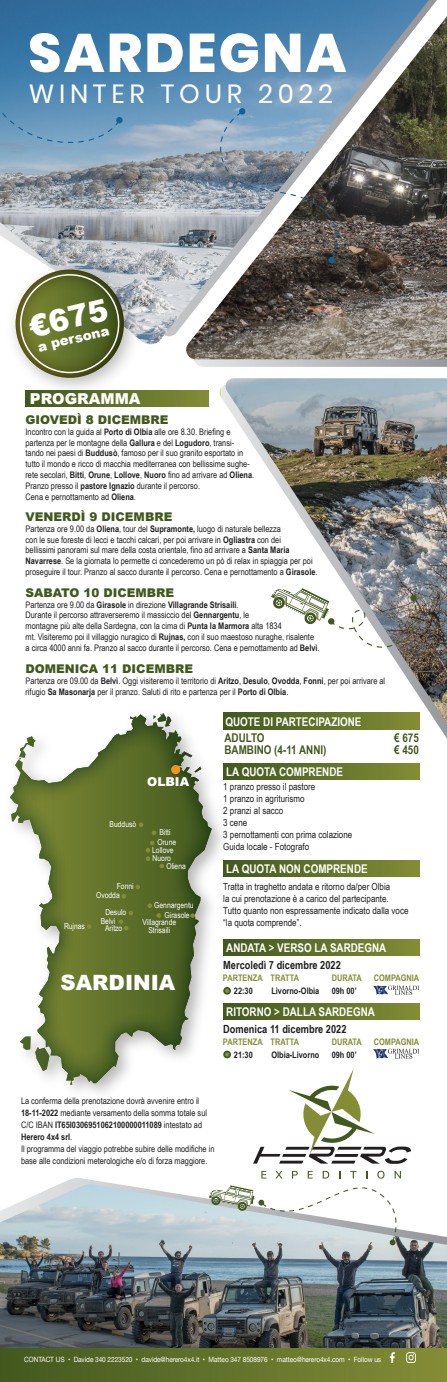
<style>
.page{position:relative;width:447px;height:1382px;background:#fff}
.page>*{position:absolute;margin:0;border:0;box-sizing:border-box;transform-origin:0 0}
.t1{font:800 54.3px "Poppins";letter-spacing:.04em;color:#fff}
.t2{font:900 30.22px "Arial";color:#fff}
.t3{font:26.25px "Poppins";letter-spacing:.18em;color:#fff}
.t4{font:900 21.08px "Arial";color:#fff}
.t5{font:900 15px "Arial";color:#fff}
.t6{font:900 13.5px "Arial";color:#fff}
.t7{font:900 12.15px "Arial";color:#fff}
.t8{font:700 12px "Arial Narrow";color:#fff}
.t9{font:900 12px "Arial";color:#42581e}
.t10{font:700 12px "Arial Narrow";color:#42581e}
.t11{font:700 11.25px "Arial Narrow";color:#211e1e}
.t12{font:9.75px/12px "Arial Narrow";color:#211e1e}
.t13{font:9px/10.8px "Arial Narrow";color:#211e1e}
.t14{font:700 9px "Arial Narrow";color:#848d35}
.t15{font:700 9px "Arial Narrow";color:#211e1e}
.t16{font:8.25px/9.9px "Arial Narrow";color:#fff}
.t17{font:7.27px "Helvetica Neue";letter-spacing:-.01em;color:#fff;scale:.9 1}
.s1{font-weight:700}
</style>
<div class="page">
<div style="left:223px;top:763px;width:196px;height:17px;background:linear-gradient(to right,#41581e,#828c36)"></div>
<div style="left:26px;top:390px;width:182px;height:17px;background:linear-gradient(to right,#41581e,#828c36)"></div>
<svg style="left:219px;top:386px;width:227px;height:351px"></svg>
<svg style="left:194px;top:359px;width:252px;height:8px"></svg>
<img style="left:0;top:1184px;width:446px;height:164px">
<div style="left:0;top:1348px;width:446px;height:34px;background:linear-gradient(to right,#42581e,#838d36)"></div>
<img style="left:223px;top:378px;width:223px;height:346px">
<img style="left:0;top:0;width:429px;height:345px">
<img style="left:183px;top:16px;width:263px;height:343px">
<svg style="left:220px;top:108px;width:117px;height:156px"></svg>
<svg style="left:271px;top:588px;width:146px;height:60px"></svg>
<svg style="left:0;top:96px;width:119px;height:47px"></svg>
<div style="left:116px;top:117px;width:7px;height:6px;background:#135f97;border-radius:50%"></div>
<img style="left:1px;top:255px;width:146px;height:146px">
<svg style="left:16px;top:270px;width:108px;height:108px"></svg>
<div style="left:20px;top:274px;width:99px;height:99px;border:2px solid #fff;border-radius:50%"></div>
<img style="left:68px;top:701px;width:167px;height:392px">
<svg style="left:10px;top:713px;width:201px;height:372px"></svg>
<div style="left:171px;top:765px;width:9px;height:9px;background:#f1941f;border-radius:50%"></div>
<svg style="left:152px;top:830px;width:4px;height:5px"></svg>
<svg style="left:139px;top:822px;width:4px;height:5px"></svg>
<svg style="left:146px;top:841px;width:18px;height:27px"></svg>
<svg style="left:190px;top:913px;width:5px;height:5px"></svg>
<svg style="left:87px;top:924px;width:4px;height:5px"></svg>
<svg style="left:121px;top:894px;width:5px;height:5px"></svg>
<svg style="left:135px;top:885px;width:5px;height:4px"></svg>
<svg style="left:119px;top:911px;width:14px;height:19px"></svg>
<svg style="left:147px;top:903px;width:14px;height:15px"></svg>
<img style="left:373px;top:985px;width:46px;height:10px">
<svg style="left:223px;top:987px;width:8px;height:8px"></svg>
<svg style="left:225px;top:989px;width:4px;height:4px"></svg>
<div style="left:223px;top:1051px;width:8px;height:7px;background:#42581e;border-radius:50%"></div>
<svg style="left:225px;top:1052px;width:4px;height:5px"></svg>
<img style="left:373px;top:1048px;width:46px;height:11px">
<div style="left:223px;top:860px;width:196px;height:17px;background:linear-gradient(to right,#41581e,#828c36)"></div>
<div style="left:223px;top:939px;width:196px;height:17px;background:linear-gradient(to right,#41581e,#828c36)"></div>
<div style="left:223px;top:1003px;width:196px;height:16px;background:linear-gradient(to right,#41581e,#828c36)"></div>
<svg style="left:406px;top:1352px;width:9px;height:11px"></svg>
<svg style="left:389px;top:1352px;width:5px;height:11px"></svg>
<svg style="left:209px;top:1185px;width:187px;height:61px"></svg>
<svg style="left:253px;top:1069px;width:158px;height:95px"></svg>
<svg style="left:261px;top:1171px;width:5px;height:7px"></svg>
<svg style="left:275px;top:1171px;width:7px;height:7px"></svg>
<svg style="left:292px;top:1171px;width:5px;height:7px"></svg>
<svg style="left:307px;top:1171px;width:5px;height:7px"></svg>
<svg style="left:322px;top:1171px;width:7px;height:7px"></svg>
<svg style="left:350px;top:1171px;width:6px;height:7px"></svg>
<svg style="left:377px;top:1171px;width:7px;height:8px"></svg>
<svg style="left:394px;top:1171px;width:6px;height:7px"></svg>
<h1 class="t1" style="left:28px;top:22px;width:320px">SARDEGNA</h1>
<h3 class="t3" style="left:29px;top:78px;width:306px">WINTER TOUR 2022</h3>
<h2 class="t2" style="left:24px;top:306px;width:82px;rotate:-14deg">€675</h2>
<h3 class="t6" style="left:35px;top:338px;width:75px;rotate:-14deg">a persona</h3>
<h3 class="t5" style="left:30px;top:388px;width:112px">PROGRAMMA</h3>
<h3 class="t9" style="left:26px;top:411px;width:144px">GIOVEDÌ 8 DICEMBRE</h3>
<p class="t13" style="left:26px;top:426px;width:230px">Incontro con la guida al <span class="s1">Porto di Olbia</span> alle ore 8.30. Briefing e partenza per le montagne della <span class="s1">Gallura</span> e del <span class="s1">Logudoro</span>, transi&shy;tando nei paesi di <span class="s1">Buddusò</span>, famoso per il suo granito esportato in tutto il mondo e ricco di macchia mediterranea con bellissime sughe&shy;rete secolari, <span class="s1">Bitti</span>, <span class="s1">Orune</span>, <span class="s1">Lollove</span>, <span class="s1">Nuoro</span> fino ad arrivare ad <span class="s1">Oliena</span>.<br>Pranzo presso il <span class="s1">pastore Ignazio</span> durante il percorso.<br>Cena e pernottamento ad <span class="s1">Oliena</span>.</p>
<h3 class="t9" style="left:26px;top:508px;width:148px">VENERDÌ 9 DICEMBRE</h3>
<p class="t13" style="left:26px;top:523px;width:293px">Partenza ore 9.00 da <span class="s1">Oliena</span>, tour del <span class="s1">Supramonte,</span> luogo di naturale bellezza<br>con le sue foreste di lecci e tacchi calcari, per poi arrivare in <span class="s1">Ogliastra</span> con dei<br>bellissimi panorami sul mare della costa orientale, fino ad arrivare a <span class="s1">Santa Maria Navarrese</span>. Se la giornata lo permette ci concederemo un pò di relax in spiaggia per poi proseguire il tour. Pranzo al sacco durante il percorso. Cena e pernottamento a <span class="s1">Girasole</span>.</p>
<h3 class="t9" style="left:26px;top:584px;width:150px">SABATO 10 DICEMBRE</h3>
<p class="t13" style="left:26px;top:599px;width:295px">Partenza ore 9.00 da <span class="s1">Girasole</span> in direzione <span class="s1">Villagrande Strisaili</span>.<br>Durante il percorso attraverseremo il massiccio del <span class="s1">Gennargentu</span>, le<br>montagne più alte della Sardegna, con la cima di <span class="s1">Punta la Marmora</span> alta 1834<br>mt. Visiteremo poi il villaggio nuragico di <span class="s1">Rujnas,</span> con il suo maestoso nuraghe, risalente a circa 4000 anni fa. Pranzo al sacco durante il percorso. Cena e pernottamento ad <span class="s1">Belvì</span>.</p>
<h3 class="t9" style="left:26px;top:660px;width:169px">DOMENICA 11 DICEMBRE</h3>
<p class="t13" style="left:26px;top:675px;width:361px">Partenza ore 09.00 da <span class="s1">Belvì</span>. Oggi visiteremo il territorio di <span class="s1">Aritzo</span>, <span class="s1">Desulo</span>, <span class="s1">Ovodda</span>, <span class="s1">Fonni</span>, per poi arrivare al rifugio <span class="s1">Sa Masonarja</span> per il pranzo. Saluti di rito e partenza per il <span class="s1">Porto di Olbia</span>.</p>
<h3 class="t7" style="left:147px;top:773px;width:43px">OLBIA</h3>
<p class="t16" style="left:64px;top:920px;width:22px">Rujnas</p>
<p class="t16" style="left:109px;top:818px;width:28px">Buddusò</p>
<p class="t16" style="left:157px;top:827px;width:20px">Bitti<br>Orune</p>
<p class="t16" style="left:152px;top:845px;width:23px">Lollove</p>
<p class="t16" style="left:152px;top:853px;width:20px">Nuoro</p>
<p class="t16" style="left:166px;top:860px;width:21px">Oliena</p>
<p class="t16" style="left:117px;top:881px;width:18px">Fonni</p>
<p class="t16" style="left:105px;top:923px;width:19px">Aritzo</p>
<p class="t16" style="left:96px;top:890px;width:25px">Ovodda</p>
<p class="t16" style="left:105px;top:907px;width:22px">Desulo</p>
<p class="t16" style="left:101px;top:915px;width:16px">Belvì</p>
<p class="t16" style="left:154px;top:900px;width:41px">Gennargentu</p>
<p class="t16" style="left:164px;top:910px;width:27px">Girasole</p>
<p class="t16" style="left:142px;top:917px;width:35px">Villagrande</p>
<p class="t16" style="left:148px;top:924px;width:23px">Strisaili</p>
<h3 class="t4" style="left:60px;top:967px;width:116px">SARDINIA</h3>
<h3 class="t8" style="left:225px;top:712px;width:137px">QUOTE DI PARTECIPAZIONE</h3>
<h3 class="t10" style="left:224px;top:729px;width:42px">ADULTO</h3>
<h3 class="t10" style="left:394px;top:729px;width:26px">€ 675</h3>
<h3 class="t10" style="left:224px;top:741px;width:103px">BAMBINO (4-11 ANNI)</h3>
<h3 class="t10" style="left:394px;top:741px;width:26px">€ 450</h3>
<p class="t12" style="left:223px;top:780px;width:130px">1 pranzo presso il pastore<br>1 pranzo in agriturismo<br>2 pranzi al sacco<br>3 cene<br>3 pernottamenti con prima colazione<br>Guida locale - Fotografo</p>
<h3 class="t8" style="left:226px;top:763px;width:118px">LA QUOTA COMPRENDE</h3>
<h3 class="t8" style="left:226px;top:860px;width:143px">LA QUOTA NON COMPRENDE</h3>
<p class="t12" style="left:223px;top:880px;width:187px">Tratta in traghetto andata e ritorno da/per Olbia<br>la cui prenotazione è a carico del partecipante.<br>Tutto quanto non espressamente indicato dalla voce “la quota comprende”.</p>
<h3 class="t8" style="left:226px;top:939px;width:161px">ANDATA &gt; VERSO LA SARDEGNA</h3>
<p class="t11" style="left:223px;top:957px;width:119px">Mercoledì 7 dicembre 2022</p>
<p class="t14" style="left:223px;top:971px;width:77px">PARTENZA TRATTA</p>
<p class="t14" style="left:331px;top:971px;width:32px">DURATA</p>
<p class="t14" style="left:373px;top:971px;width:47px">COMPAGNIA</p>
<p class="t15" style="left:234px;top:984px;width:20px">22:30</p>
<p class="t15" style="left:271px;top:984px;width:49px">Livorno-Olbia</p>
<p class="t15" style="left:331px;top:984px;width:27px">09h 00’</p>
<h3 class="t8" style="left:226px;top:1002px;width:150px">RITORNO &gt; DALLA SARDEGNA</h3>
<p class="t11" style="left:223px;top:1020px;width:125px">Domenica 11 dicembre 2022</p>
<p class="t14" style="left:223px;top:1035px;width:77px">PARTENZA TRATTA</p>
<p class="t14" style="left:331px;top:1035px;width:32px">DURATA</p>
<p class="t14" style="left:373px;top:1035px;width:47px">COMPAGNIA</p>
<p class="t15" style="left:234px;top:1048px;width:20px">21:30</p>
<p class="t15" style="left:271px;top:1048px;width:49px">Olbia-Livorno</p>
<p class="t15" style="left:331px;top:1048px;width:27px">09h 00’</p>
<p class="t13" style="left:21px;top:1095px;width:195px;line-height:12px">La conferma della prenotazione dovrà avvenire entro il <span class="s1">18-11-2022</span> mediante versamento della somma totale sul C/C IBAN <span class="s1">IT65I0306951062100000011089</span> intestato ad <span class="s1">Herero 4x4 srl</span>.<br>Il programma del viaggio potrebbe subire delle modifiche in base alle condizioni meterologiche e/o di forza maggiore.</p>
<p class="t17" style="left:24px;top:1355px;width:398px">CONTACT US • Davide 340 2223520 • davide@herero4x4.it • Matteo 347 8508976 • matteo@herero4x4.com • Follow us</p>
</div>
